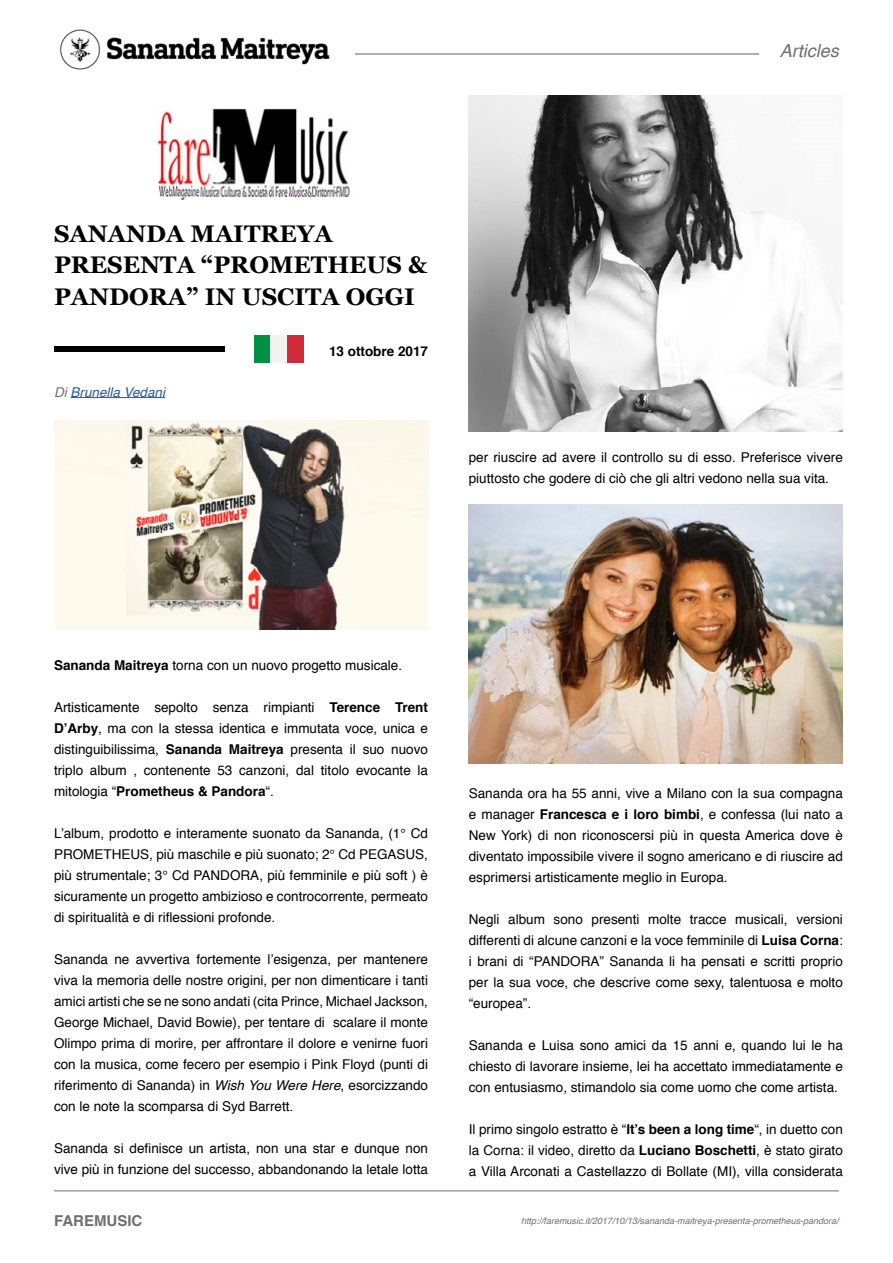
<style>
.page{position:relative;width:893px;height:1263px;background:#fff}
.page>*{position:absolute;margin:0;border:0;box-sizing:border-box;transform-origin:0 0}
.t1{font:700 24px/31.5px "Georgia";color:#000}
.t2{font:italic 18px "Helvetica";color:#706f6f}
.t3{font:700 15px "Helvetica";color:#706f6f}
.t4{font:13.5px/21px "Helvetica";color:#000;text-align:justify}
.t5{font:italic 13.5px "Helvetica";color:#275b9b}
.t6{font:700 13.5px "Helvetica";color:#000}
.t7{font:italic 9px "Helvetica";color:#706f6f}
.s1{color:#706f6f}
.s2{font-weight:700}
.s3{font-style:italic}
</style>
<div class="page">
<img style="left:156px;top:108px;width:194px;height:92px">
<hr style="left:70px;top:397px;width:95px;height:1px;background:#275b9b">
<div style="left:54px;top:346px;width:170px;height:6px;background:#000"></div>
<img style="left:59px;top:29px;width:271px;height:41px">
<hr style="left:355px;top:53px;width:404px;height:2px;background:#706f6f">
<hr style="left:54px;top:1190px;width:785px;height:1px;background:#706f6f">
<div style="left:254px;top:335px;width:16px;height:28px;background:#009145"></div>
<div style="left:270px;top:335px;width:17px;height:28px;background:#f2f2f2"></div>
<div style="left:287px;top:335px;width:17px;height:28px;background:#cf2b38"></div>
<img style="left:54px;top:420px;width:374px;height:209px">
<img style="left:468px;top:505px;width:374px;height:258px">
<img style="left:469px;top:96px;width:373px;height:335px">
<h2 class="t2" style="left:780px;top:36px;width:61px">Articles</h2>
<h1 class="t1" style="left:54px;top:216px;width:375px">SANANDA MAITREYA<br>PRESENTA “PROMETHEUS &amp;<br>PANDORA” IN USCITA OGGI</h1>
<p class="t5" style="left:54px;top:381px;width:113px"><span class="s1">Di</span> Brunella Vedani</p>
<p class="t6" style="left:329px;top:341px;width:101px">13 ottobre 2017</p>
<p class="t4" style="left:469px;top:447px;width:376px">per riuscire ad avere il controllo su di esso. Preferisce vivere piuttosto che godere di ciò che gli altri vedono nella sua vita.</p>
<p class="t4" style="left:54px;top:655px;width:350px"><span class="s2">Sananda Maitreya</span> torna con un nuovo progetto musicale.</p>
<p class="t4" style="left:54px;top:697px;width:376px">Artisticamente sepolto senza rimpianti <span class="s2">Terence Trent D’Arby</span>, ma con la stessa identica e immutata voce, unica e distinguibilissima, <span class="s2">Sananda Maitreya</span> presenta il suo nuovo triplo album , contenente 53 canzoni, dal titolo evocante la mitologia “<span class="s2">Prometheus &amp; Pandora</span>“.</p>
<p class="t4" style="left:54px;top:823px;width:376px">L’album, prodotto e interamente suonato da Sananda, (1° Cd PROMETHEUS, più maschile e più suonato; 2° Cd PEGASUS, più strumentale; 3° Cd PANDORA, più femminile e più soft ) è sicuramente un progetto ambizioso e controcorrente, permeato di spiritualità e di riflessioni profonde.</p>
<p class="t4" style="left:54px;top:949px;width:376px">Sananda ne avvertiva fortemente l’esigenza, per mantenere viva la memoria delle nostre origini, per non dimenticare i tanti amici artisti che se ne sono andati (cita Prince, Michael Jackson, George Michael, David Bowie), per tentare di scalare il monte Olimpo prima di morire, per affrontare il dolore e venirne fuori con la musica, come fecero per esempio i Pink Floyd (punti di riferimento di Sananda) in <span class="s3">Wish You Were Here</span>, esorcizzando con le note la scomparsa di Syd Barrett.</p>
<p class="t4" style="left:54px;top:1138px;width:376px">Sananda si definisce un artista, non una star e dunque non vive più in funzione del successo, abbandonando la letale lotta</p>
<p class="t4" style="left:469px;top:783px;width:376px">Sananda ora ha 55 anni, vive a Milano con la sua compagna e manager <span class="s2">Francesca e i loro bimbi</span>, e confessa (lui nato a New York) di non riconoscersi più in questa America dove è diventato impossibile vivere il sogno americano e di riuscire ad esprimersi artisticamente meglio in Europa.</p>
<p class="t4" style="left:469px;top:909px;width:376px">Negli album sono presenti molte tracce musicali, versioni differenti di alcune canzoni e la voce femminile di <span class="s2">Luisa Corna</span>: i brani di “PANDORA” Sananda li ha pensati e scritti proprio per la sua voce, che descrive come sexy, talentuosa e molto “europea”.</p>
<p class="t4" style="left:469px;top:1035px;width:376px">Sananda e Luisa sono amici da 15 anni e, quando lui le ha chiesto di lavorare insieme, lei ha accettato immediatamente e con entusiasmo, stimandolo sia come uomo che come artista.</p>
<p class="t4" style="left:469px;top:1119px;width:376px">Il primo singolo estratto è “<span class="s2">It’s been a long time</span>“, in duetto con la Corna: il video, diretto da <span class="s2">Luciano Boschetti</span>, è stato girato a Villa Arconati a Castellazzo di Bollate (MI), villa considerata</p>
<p class="t3" style="left:54px;top:1209px;width:90px">FAREMUSIC</p>
<p class="t7" style="left:521px;top:1214px;width:319px">http://faremusic.it/2017/10/13/sananda-maitreya-presenta-prometheus-pandora/</p>
</div>
